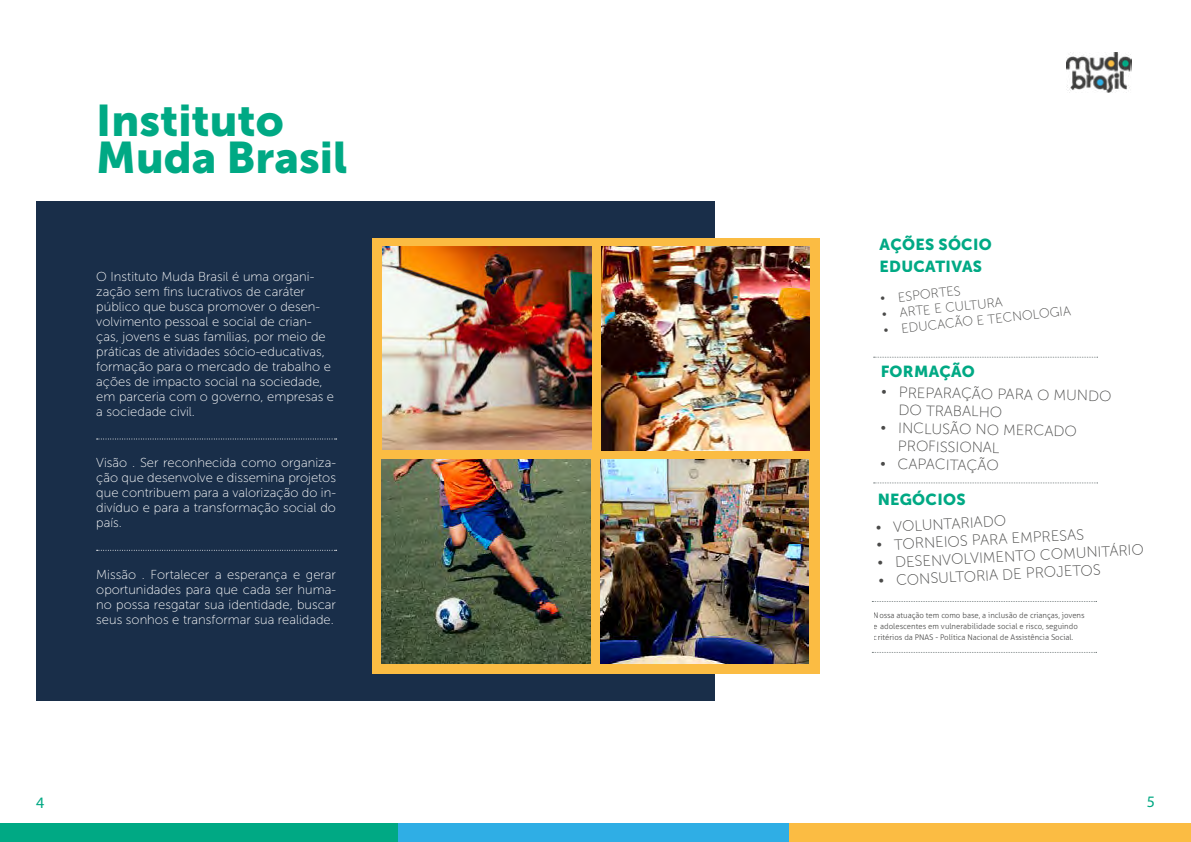
<style>
.page{position:relative;width:1191px;height:842px;background:#fff}
.page>*{position:absolute;margin:0;border:0;box-sizing:border-box;transform-origin:0 0}
.t1{font:44px/37px "Museo Sans 900";color:#00a984}
.t2{font:16px "Myriad Pro";color:#00a883}
.t3{font:15.9px/22px "Museo Sans 900";letter-spacing:.02em;color:#00a984}
.t4{font:14.9px/17.9px "Museo Sans 100";color:#4a4a49}
.t5{font:13.1px "Museo Sans 100";color:#4a4a49}
.t6{font:13px/15px "Museo Sans 100";color:#fff;text-align:justify}
.t7{font:300 7.8px/10.6px "Aller";color:#4a4a49}
</style>
<div class="page">
<div style="left:0;top:824px;width:399px;height:18px;background:#00a984"></div>
<div style="left:397px;top:824px;width:396px;height:18px;background:#2faee5"></div>
<div style="left:789px;top:824px;width:402px;height:18px;background:#fbbc43"></div>
<div style="left:36px;top:201px;width:678px;height:499px;background:#192e49"></div>
<div style="left:372px;top:238px;width:447px;height:435px;background:#fbbc43"></div>
<svg style="left:97px;top:439px;width:240px;height:1px"></svg>
<svg style="left:97px;top:550px;width:240px;height:1px"></svg>
<img style="left:383px;top:247px;width:208px;height:203px">
<img style="left:601px;top:246px;width:209px;height:204px">
<img style="left:382px;top:459px;width:208px;height:204px">
<img style="left:600px;top:459px;width:208px;height:204px">
<svg style="left:873px;top:357px;width:225px;height:1px"></svg>
<svg style="left:873px;top:483px;width:225px;height:1px"></svg>
<svg style="left:872px;top:652px;width:224px;height:1px"></svg>
<svg style="left:872px;top:601px;width:224px;height:1px"></svg>
<img style="left:1066px;top:52px;width:65px;height:40px">
<h1 class="t1" style="left:96px;top:102px;width:252px">Instituto<br>Muda Brasil</h1>
<p class="t6" style="left:96px;top:269px;width:239px;text-align:left">O Instituto Muda Brasil é uma organi&shy;zação sem fins lucrativos de caráter público que busca promover o desen&shy;volvimento pessoal e social de crian&shy;ças, jovens e suas famílias, por meio de práticas de atividades sócio-educativas, formação para o mercado de trabalho e ações de impacto social na sociedade, em parceria com o governo, empresas e a sociedade civil.</p>
<p class="t6" style="left:96px;top:455px;width:241px">Visão . Ser reconhecida como organiza&shy;ção que desenvolve e dissemina projetos que contribuem para a valorização do in&shy;divíduo e para a transformação social do país.</p>
<p class="t6" style="left:96px;top:567px;width:241px">Missão . Fortalecer a esperança e gerar oportunidades para que cada ser huma&shy;no possa resgatar sua identidade, buscar seus sonhos e transformar sua realidade.</p>
<p class="t3" style="left:879px;top:233px;width:114px">AÇÕES SÓCIO<br>EDUCATIVAS</p>
<p class="t5" style="left:879px;top:292px;width:83px;rotate:-6deg">• ESPORTES</p>
<p class="t5" style="left:881px;top:308px;width:123px;rotate:-6deg">• ARTE E CULTURA</p>
<p class="t5" style="left:882px;top:323px;width:190px;rotate:-6deg">• EDUCACÃO E TECNOLOGIA</p>
<p class="t3" style="left:880px;top:360px;width:96px">FORMAÇÃO</p>
<p class="t4" style="left:899px;top:383px;width:214px;text-indent:-18px;rotate:1deg">• PREPARAÇÃO PARA O MUNDO<br>DO TRABALHO</p>
<p class="t4" style="left:898px;top:419px;width:180px;text-indent:-18px;rotate:1deg">• INCLUSÃO NO MERCADO<br>PROFISSIONAL</p>
<p class="t4" style="left:880px;top:455px;width:121px;rotate:1deg">• CAPACITAÇÃO</p>
<p class="t3" style="left:877px;top:488px;width:90px">NEGÓCIOS</p>
<p class="t4" style="left:875px;top:519px;width:132px;rotate:-3deg">• VOLUNTARIADO</p>
<p class="t4" style="left:875px;top:537px;width:209px;rotate:-3deg">• TORNEIOS PARA EMPRESAS</p>
<p class="t4" style="left:876px;top:554px;width:268px;rotate:-3deg">• DESENVOLVIMENTO COMUNITÁRIO</p>
<p class="t4" style="left:877px;top:572px;width:224px;rotate:-3deg">• CONSULTORIA DE PROJETOS</p>
<p class="t7" style="left:874px;top:610px;width:212px">Nossa atuação tem como base, a inclusão de crianças, jovens e adolescentes em vulnerabilidade social e risco, seguindo critérios da PNAS - Política Nacional de Assistência Social.</p>
<p class="t2" style="left:36px;top:793px;width:10px">4</p>
<p class="t2" style="left:1146px;top:791px;width:10px">5</p>
</div>
